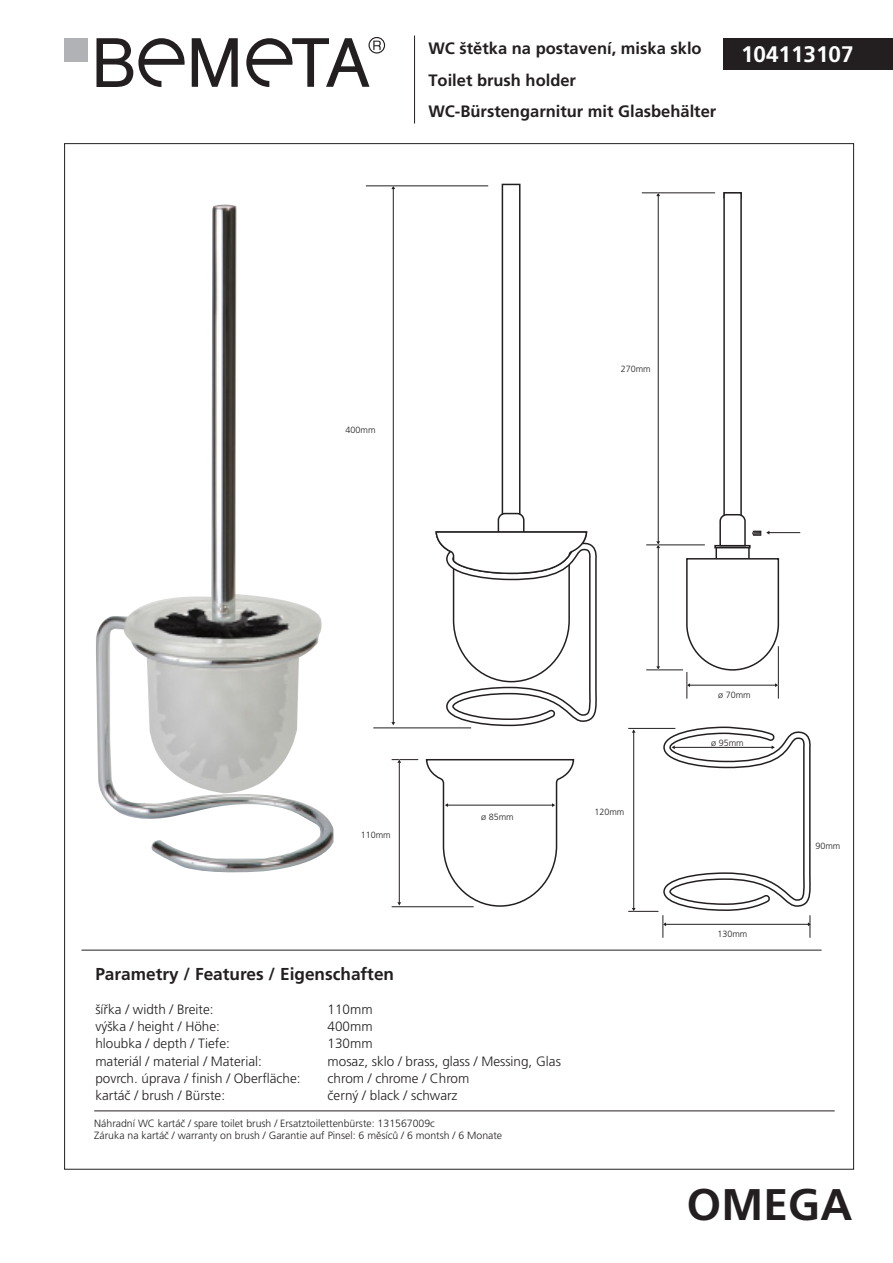
<style>
.page{position:relative;width:893px;height:1263px;background:#fff}
.page>*{position:absolute;margin:0;border:0;box-sizing:border-box;transform-origin:0 0}
.t1{font:700 44.25px "Frutiger CE";color:#231f20}
.t2{font:700 22.5px "Frutiger CE";color:#fff}
.t3{font:700 17.25px "Frutiger CE";color:#231f20}
.t4{font:700 16.5px/31.5px "Frutiger CE";color:#231f20}
.t5{font:300 13.5px "Frutiger CE";color:#231f20}
.t6{font:300 10.5px/12.6px "Frutiger CE";color:#231f20}
.t7{font:300 9px "Frutiger CE";color:#231f20}
</style>
<div class="page">
<div style="left:724px;top:38px;width:169px;height:32px;background:#231f20"></div>
<svg style="left:192px;top:38px;width:46px;height:49px"></svg>
<svg style="left:96px;top:38px;width:89px;height:49px"></svg>
<div style="left:65px;top:38px;width:23px;height:24px;background:#b1b2b6"></div>
<svg style="left:246px;top:37px;width:139px;height:50px"></svg>
<hr style="left:414px;top:36px;width:1px;height:88px;background:#231f20">
<hr style="left:642px;top:193px;width:73px;height:1px;background:#231f20">
<hr style="left:646px;top:545px;width:59px;height:1px;background:#231f20">
<hr style="left:646px;top:670px;width:37px;height:1px;background:#231f20">
<hr style="left:658px;top:196px;width:1px;height:346px;background:#231f20">
<hr style="left:658px;top:547px;width:1px;height:120px;background:#231f20">
<svg style="left:656px;top:541px;width:4px;height:7px"></svg>
<div style="left:723px;top:192px;width:19px;height:354px;background:#fff;border:2px solid #231f20"></div>
<div style="left:715px;top:545px;width:35px;height:15px;background:#fff;border:2px solid #231f20"></div>
<div style="left:714px;top:545px;width:37px;height:3px;background:#fff;border:2px solid #231f20"></div>
<svg style="left:719px;top:513px;width:27px;height:34px"></svg>
<svg style="left:686px;top:557px;width:94px;height:142px"></svg>
<hr style="left:769px;top:532px;width:31px;height:1px;background:#231f20">
<svg style="left:752px;top:531px;width:17px;height:5px"></svg>
<hr style="left:628px;top:911px;width:30px;height:1px;background:#231f20">
<hr style="left:628px;top:728px;width:47px;height:1px;background:#231f20">
<hr style="left:633px;top:732px;width:1px;height:176px;background:#231f20">
<hr style="left:392px;top:906px;width:82px;height:1px;background:#231f20">
<hr style="left:399px;top:762px;width:1px;height:141px;background:#231f20">
<svg style="left:392px;top:759px;width:26px;height:4px"></svg>
<svg style="left:425px;top:759px;width:150px;height:148px"></svg>
<div style="left:502px;top:184px;width:18px;height:362px;background:#fff;border:2px solid #231f20"></div>
<svg style="left:435px;top:490px;width:162px;height:237px"></svg>
<svg style="left:662px;top:726px;width:149px;height:212px"></svg>
<hr style="left:366px;top:186px;width:122px;height:1px;background:#231f20">
<hr style="left:373px;top:728px;width:98px;height:1px;background:#231f20">
<hr style="left:393px;top:189px;width:1px;height:534px;background:#231f20">
<hr style="left:94px;top:1110px;width:741px;height:1px;background:#231f20">
<img style="left:96px;top:204px;width:238px;height:669px">
<hr style="left:82px;top:950px;width:739px;height:1px;background:#231f20">
<p class="t4" style="left:428px;top:33px;width:289px">WC štětka na postavení, miska sklo<br>Toilet brush holder<br>WC-Bürstengarnitur mit Glasbehälter</p>
<h2 class="t2" style="left:741px;top:42px;width:114px">104113107</h2>
<p class="t7" style="left:346px;top:425px;width:32px">400mm</p>
<p class="t7" style="left:621px;top:364px;width:32px">270mm</p>
<p class="t7" style="left:361px;top:829px;width:32px">110mm</p>
<p class="t7" style="left:481px;top:812px;width:34px">ø 85mm</p>
<p class="t7" style="left:594px;top:807px;width:32px">120mm</p>
<p class="t7" style="left:718px;top:690px;width:34px">ø 70mm</p>
<p class="t7" style="left:711px;top:737px;width:34px">ø 95mm</p>
<p class="t7" style="left:717px;top:929px;width:32px">130mm</p>
<p class="t7" style="left:815px;top:841px;width:27px">90mm</p>
<p class="t3" style="left:95px;top:964px;width:300px">Parametry / Features / Eigenschaften</p>
<p class="t5" style="left:95px;top:1001px;width:120px">šířka / width / Breite:</p>
<p class="t5" style="left:328px;top:1001px;width:47px">110mm</p>
<p class="t5" style="left:95px;top:1019px;width:126px">výška / height / Höhe:</p>
<p class="t5" style="left:328px;top:1019px;width:47px">400mm</p>
<p class="t5" style="left:95px;top:1036px;width:136px">hloubka / depth / Tiefe:</p>
<p class="t5" style="left:328px;top:1036px;width:47px">130mm</p>
<p class="t5" style="left:95px;top:1053px;width:168px">materiál / material / Material:</p>
<p class="t5" style="left:328px;top:1053px;width:235px">mosaz, sklo / brass, glass / Messing, Glas</p>
<p class="t5" style="left:95px;top:1070px;width:207px">povrch. úprava / finish / Oberfläche:</p>
<p class="t5" style="left:328px;top:1070px;width:143px">chrom / chrome / Chrom</p>
<p class="t5" style="left:95px;top:1088px;width:131px">kartáč / brush / Bürste:</p>
<p class="t5" style="left:328px;top:1088px;width:131px">černý / black / schwarz</p>
<p class="t6" style="left:94px;top:1117px;width:409px">Náhradní WC kartáč / spare toilet brush / Ersatztoilettenbürste: 131567009c<br>Záruka na kartáč / warranty on brush / Garantie auf Pinsel: 6 měsíců / 6 montsh / 6 Monate</p>
<h1 class="t1" style="left:687px;top:1179px;width:167px">OMEGA</h1>
</div>
